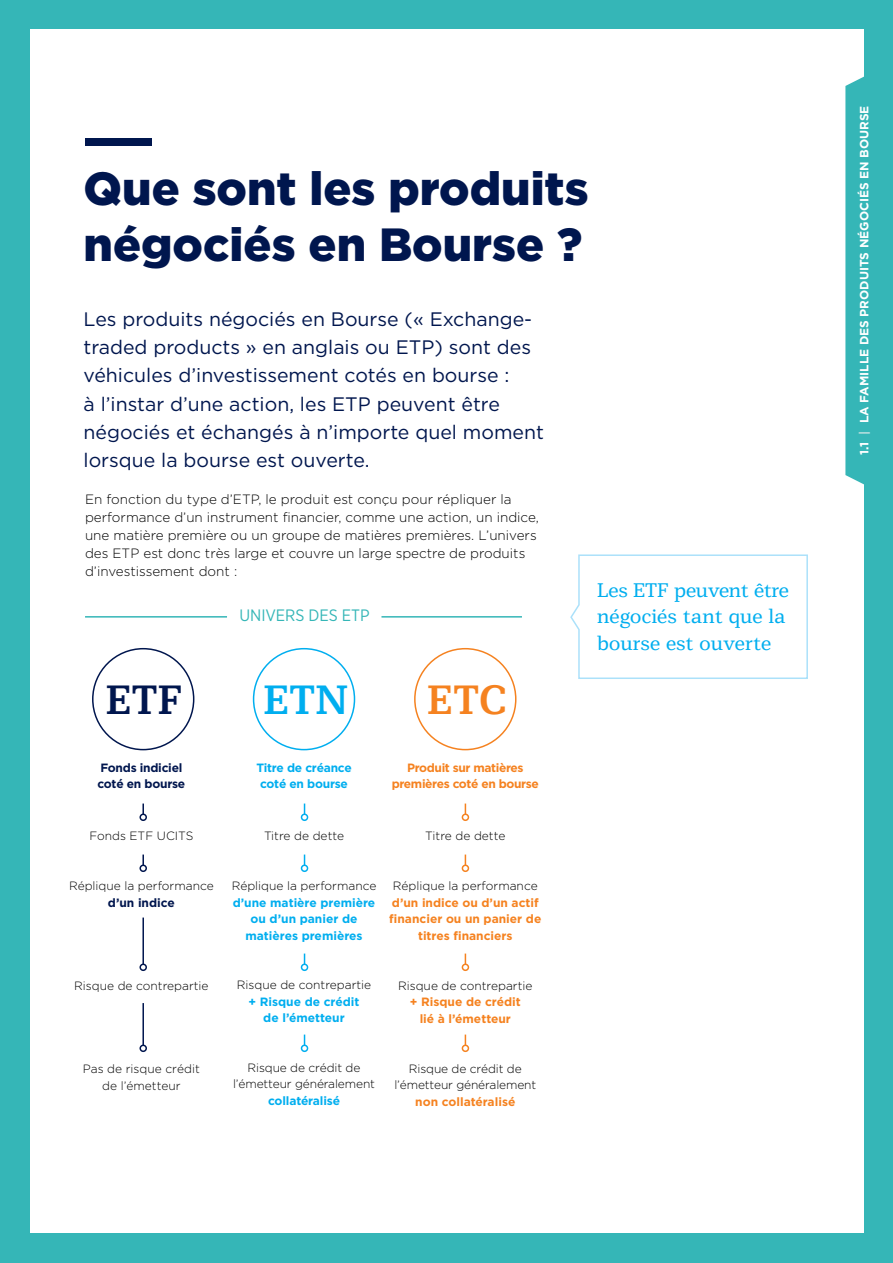
<style>
.page{position:relative;width:893px;height:1263px;background:#35b6b7}
.page>*{position:absolute;margin:0;border:0;box-sizing:border-box;transform-origin:0 0}
.t1{font:900 46.5px/55.8px "Gotham";color:#00164e}
.t2{font:700 40.5px "Mediator Serif Web";color:#00164e}
.t3{font:700 40.5px "Mediator Serif Web";color:#00aeef}
.t4{font:700 40.5px "Mediator Serif Web";color:#f58220}
.t5{font:19.5px/28.2px "Gotham";color:#00164e}
.t6{font:19.5px/26.4px "Mediator Serif Web";color:#00aeef}
.t7{font:16.5px "Gotham Narrow";letter-spacing:-.005em;color:#35b6b7}
.t8{font:300 13.5px/18px "Gotham";color:#000}
.t9{font:300 12px/16.5px "Gotham";color:#000;text-align:center}
.t10{font:700 12px/16.5px "Gotham";color:#f58220;text-align:center}
.t11{font:700 12px/16.5px "Gotham";color:#00aeef;text-align:center}
.t12{font:700 12px "Gotham";color:#fff}
.t13{font:700 12px/16.5px "Gotham HTF";letter-spacing:-.03em;color:#f58220;text-align:center}
.t14{font:700 12px/16.5px "Gotham HTF";letter-spacing:-.02em;color:#00aeef;text-align:center}
.t15{font:700 12px/16.5px "Gotham HTF";letter-spacing:-.02em;color:#00164e}
.t16{font:700 12px "Gotham";color:#00164e}
.s1{color:#bee0e0}
</style>
<div class="page">
<div style="left:30px;top:30px;width:833px;height:1203px;background:#fff"></div>
<svg style="left:845px;top:62px;width:19px;height:437px;background:#4bbebe"></svg>
<div style="left:92px;top:648px;width:102px;height:102px;border:2px solid #00164e;border-radius:50%"></div>
<div style="left:253px;top:648px;width:102px;height:102px;border:2px solid #00aeef;border-radius:50%"></div>
<div style="left:414px;top:648px;width:102px;height:102px;border:2px solid #f58220;border-radius:50%"></div>
<div style="left:85px;top:138px;width:67px;height:7px;background:#00164e"></div>
<svg style="left:570px;top:554px;width:238px;height:125px"></svg>
<svg style="left:462px;top:803px;width:5px;height:17px"></svg>
<div style="left:462px;top:813px;width:7px;height:8px;border:2px solid #f58220;border-radius:50%"></div>
<svg style="left:303px;top:803px;width:5px;height:17px"></svg>
<div style="left:301px;top:813px;width:7px;height:8px;border:2px solid #00aeef;border-radius:50%"></div>
<svg style="left:142px;top:803px;width:2px;height:10px"></svg>
<div style="left:139px;top:813px;width:8px;height:8px;border:2px solid #00164e;border-radius:50%"></div>
<svg style="left:462px;top:854px;width:5px;height:17px"></svg>
<div style="left:462px;top:864px;width:7px;height:8px;border:2px solid #f58220;border-radius:50%"></div>
<svg style="left:303px;top:854px;width:5px;height:17px"></svg>
<div style="left:301px;top:864px;width:7px;height:8px;border:2px solid #00aeef;border-radius:50%"></div>
<svg style="left:142px;top:854px;width:2px;height:10px"></svg>
<div style="left:139px;top:864px;width:8px;height:8px;border:2px solid #00164e;border-radius:50%"></div>
<svg style="left:462px;top:953px;width:5px;height:17px"></svg>
<div style="left:462px;top:963px;width:7px;height:8px;border:2px solid #f58220;border-radius:50%"></div>
<svg style="left:303px;top:953px;width:5px;height:17px"></svg>
<div style="left:301px;top:963px;width:7px;height:8px;border:2px solid #00aeef;border-radius:50%"></div>
<hr style="left:142px;top:917px;width:2px;height:49px;background:#00164e">
<div style="left:139px;top:963px;width:8px;height:8px;border:2px solid #00164e;border-radius:50%"></div>
<svg style="left:462px;top:1034px;width:5px;height:17px"></svg>
<div style="left:462px;top:1044px;width:7px;height:8px;border:2px solid #f58220;border-radius:50%"></div>
<svg style="left:303px;top:1034px;width:5px;height:17px"></svg>
<div style="left:301px;top:1044px;width:7px;height:8px;border:2px solid #00aeef;border-radius:50%"></div>
<hr style="left:142px;top:1003px;width:2px;height:44px;background:#00164e">
<div style="left:139px;top:1044px;width:8px;height:8px;border:2px solid #00164e;border-radius:50%"></div>
<hr style="left:85px;top:616px;width:142px;height:2px;background:#35b6b7">
<hr style="left:381px;top:616px;width:141px;height:2px;background:#35b6b7">
<h1 class="t1" style="left:84px;top:160px;width:506px">Que sont les produits négociés en Bourse ?</h1>
<p class="t5" style="left:84px;top:305px;width:462px">Les produits négociés en Bourse (« Exchange&shy;traded products » en anglais ou ETP) sont des véhicules d’investissement cotés en bourse :<br>à l’instar d’une action, les ETP peuvent être négociés et échangés à n’importe quel moment lorsque la bourse est ouverte.</p>
<p class="t8" style="left:85px;top:490px;width:455px">En fonction du type d’ETP, le produit est conçu pour répliquer la performance d’un instrument financier, comme une action, un indice, une matière première ou un groupe de matières premières. L’univers des ETP est donc très large et couvre un large spectre de produits d’investissement dont :</p>
<h3 class="t7" style="left:240px;top:605px;width:132px">UNIVERS DES ETP</h3>
<h2 class="t2" style="left:106px;top:674px;width:78px">ETF</h2>
<h2 class="t3" style="left:263px;top:674px;width:87px">ETN</h2>
<h2 class="t4" style="left:427px;top:674px;width:81px">ETC</h2>
<h3 class="t6" style="left:597px;top:577px;width:193px">Les ETF peuvent être négociés tant que la bourse est ouverte</h3>
<p class="t15" style="left:97px;top:759px;width:89px">Fonds indiciel coté en bourse</p>
<p class="t9" style="left:89px;top:827px;width:106px">Fonds ETF UCITS</p>
<p class="t9" style="left:69px;top:877px;width:146px">Réplique la performance</p>
<p class="t16" style="left:108px;top:894px;width:68px">d’un indice</p>
<p class="t9" style="left:74px;top:977px;width:136px">Risque de contrepartie</p>
<p class="t9" style="left:83px;top:1060px;width:118px">Pas de risque crédit de l’émetteur</p>
<p class="t14" style="left:256px;top:759px;width:97px">Titre de créance coté en bourse</p>
<p class="t13" style="left:392px;top:759px;width:149px">Produit sur matières premières coté en bourse</p>
<p class="t9" style="left:264px;top:827px;width:82px">Titre de dette</p>
<p class="t9" style="left:425px;top:827px;width:82px">Titre de dette</p>
<p class="t9" style="left:232px;top:877px;width:146px">Réplique la performance</p>
<p class="t11" style="left:233px;top:894px;width:144px">d’une matière première ou d’un panier de matières premières</p>
<p class="t9" style="left:237px;top:976px;width:136px">Risque de contrepartie</p>
<p class="t11" style="left:249px;top:993px;width:112px">+ Risque de crédit de l’émetteur</p>
<p class="t9" style="left:393px;top:877px;width:146px">Réplique la performance</p>
<p class="t10" style="left:389px;top:894px;width:154px">d’un indice ou d’un actif financier ou un panier de titres financiers</p>
<p class="t9" style="left:398px;top:977px;width:136px">Risque de contrepartie</p>
<p class="t10" style="left:410px;top:994px;width:112px">+ Risque de crédit lié à l’émetteur</p>
<p class="t9" style="left:233px;top:1059px;width:143px">Risque de crédit de l’émetteur généralement</p>
<p class="t11" style="left:268px;top:1092px;width:74px">collatéralisé</p>
<p class="t9" style="left:394px;top:1060px;width:143px">Risque de crédit de l’émetteur généralement</p>
<p class="t10" style="left:415px;top:1093px;width:102px">non collatéralisé</p>
<p class="t12" style="left:856px;top:455px;width:351px;rotate:-90deg">1.1 <span class="s1">|</span> LA FAMILLE DES PRODUITS NÉGOCIÉS EN BOURSE</p>
</div>
